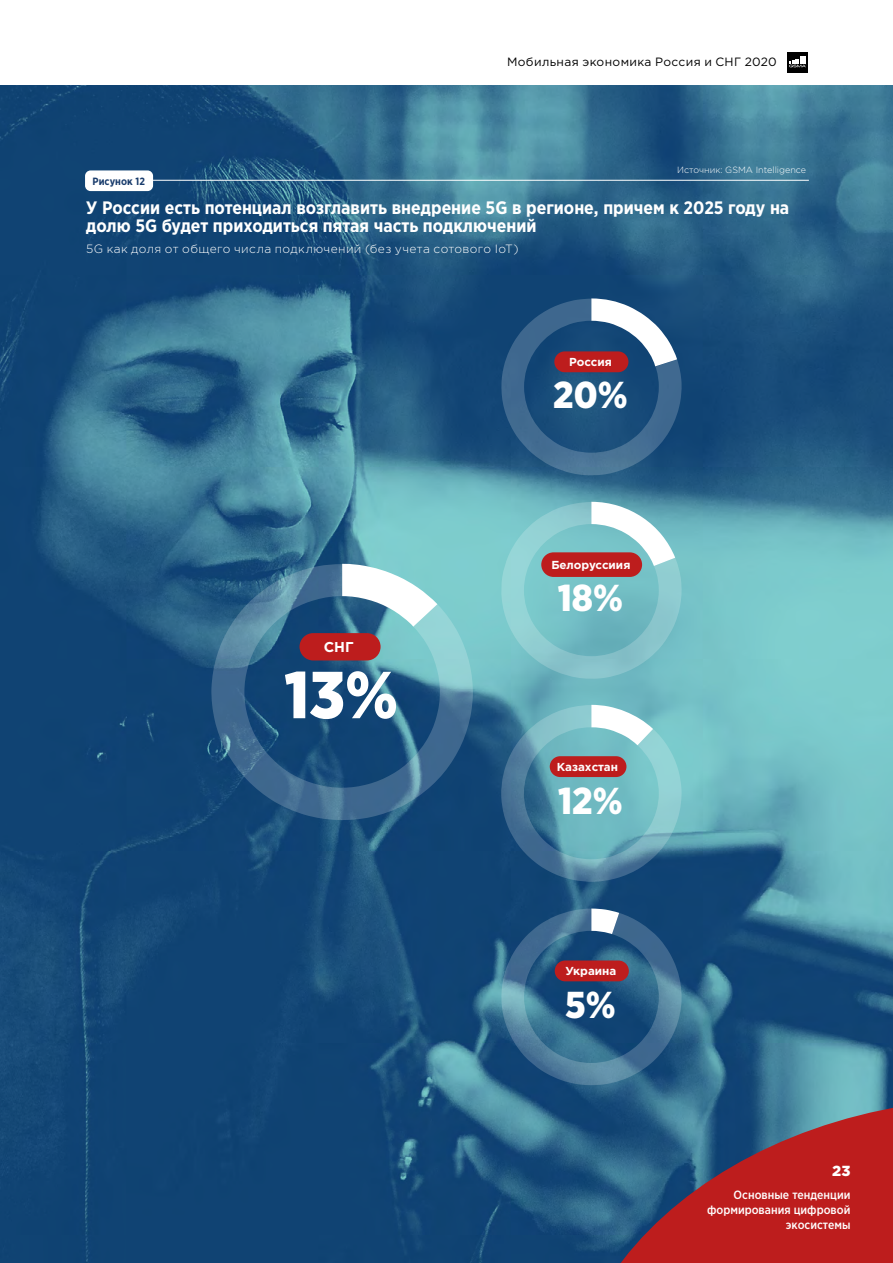
<style>
.page{position:relative;width:893px;height:1263px;background:#fff}
.page>*{position:absolute;margin:0;border:0;box-sizing:border-box;transform-origin:0 0}
.t1{font:900 66.3px "Gotham Narrow";color:#fff}
.t2{font:900 37.5px "Gotham Narrow";color:#fff}
.t3{font:700 18px/18px "Gotham Pro Narrow";color:#fff}
.t4{font:900 14.55px "Gotham";color:#fff}
.t5{font:700 14.25px "Gotham Pro";color:#fff}
.GRAPH_HEADERS{font:300 12px "Gotham Pro";letter-spacing:.03em;color:#fff}
.t6{font:500 12px/15px "Gotham Pro Narrow";color:#fff;text-align:right}
.t7{font:12px "Gotham Pro";letter-spacing:.03em;color:#000}
.t8{font:700 11.55px "Gotham Pro";color:#fff}
.t9{font:700 10.5px "Gotham Pro Narrow";color:#193c6c}
.t10{font:300 9px "Gotham Pro";color:#fff}
</style>
<div class="page">
<img style="left:0;top:85px;width:893px;height:1178px">
<hr style="left:142px;top:180px;width:667px;height:1px;background:#fff">
<div style="left:85px;top:170px;width:68px;height:21px;background:#fff;border-radius:6px"></div>
<svg style="left:211px;top:564px;width:262px;height:256px;background:#3e7193"></svg>
<div style="left:299px;top:633px;width:82px;height:27px;background:#bd1d1d;border-radius:14px"></div>
<svg style="left:501px;top:298px;width:181px;height:178px;background:#356289"></svg>
<div style="left:554px;top:351px;width:74px;height:21px;background:#bd1d1d;border-radius:10px"></div>
<svg style="left:501px;top:705px;width:181px;height:177px;background:#64a0b2"></svg>
<div style="left:550px;top:756px;width:76px;height:21px;background:#bd1d1d;border-radius:10px"></div>
<svg style="left:501px;top:502px;width:181px;height:177px;background:#84c6cb"></svg>
<div style="left:541px;top:552px;width:101px;height:25px;background:#bd1d1d;border-radius:12px"></div>
<svg style="left:501px;top:908px;width:181px;height:177px;background:#32648a"></svg>
<div style="left:555px;top:960px;width:74px;height:21px;background:#bd1d1d;border-radius:10px"></div>
<svg style="left:611px;top:1106px;width:282px;height:157px;background:#853947"></svg>
<div style="left:787px;top:52px;width:21px;height:21px;background:#000"></div>
<svg style="left:789px;top:59px;width:17px;height:8px"></svg>
<div style="left:800px;top:56px;width:6px;height:7px;background:#fff"></div>
<p class="t7" style="left:507px;top:55px;width:271px">Мобильная экономика Россия и СНГ 2020</p>
<p class="t9" style="left:93px;top:175px;width:54px">Рисунок 12</p>
<p class="t10" style="left:677px;top:165px;width:130px">Источник: GSMA Intelligence</p>
<p class="t3" style="left:86px;top:198px;width:705px">У России есть потенциал возглавить внедрение 5G в регионе, причем к 2025 году на долю 5G будет приходиться пятая часть подключений</p>
<p class="GRAPH_HEADERS" style="left:86px;top:243px;width:434px">5G как доля от общего числа подключений (без учета сотового IoT)</p>
<p class="t8" style="left:569px;top:355px;width:44px">Россия</p>
<p class="t2" style="left:553px;top:370px;width:76px">20%</p>
<p class="t5" style="left:324px;top:639px;width:31px">СНГ</p>
<p class="t1" style="left:284px;top:651px;width:115px">13%</p>
<p class="t8" style="left:551px;top:558px;width:81px">Белоруссиия</p>
<p class="t2" style="left:558px;top:573px;width:67px">18%</p>
<p class="t8" style="left:557px;top:760px;width:63px">Казахстан</p>
<p class="t2" style="left:558px;top:775px;width:66px">12%</p>
<p class="t8" style="left:565px;top:964px;width:53px">Украина</p>
<p class="t2" style="left:565px;top:980px;width:52px">5%</p>
<p class="t4" style="left:832px;top:1161px;width:20px">23</p>
<p class="t6" style="left:707px;top:1186px;width:145px">Основные тенденции формирования цифровой экосистемы</p>
</div>
